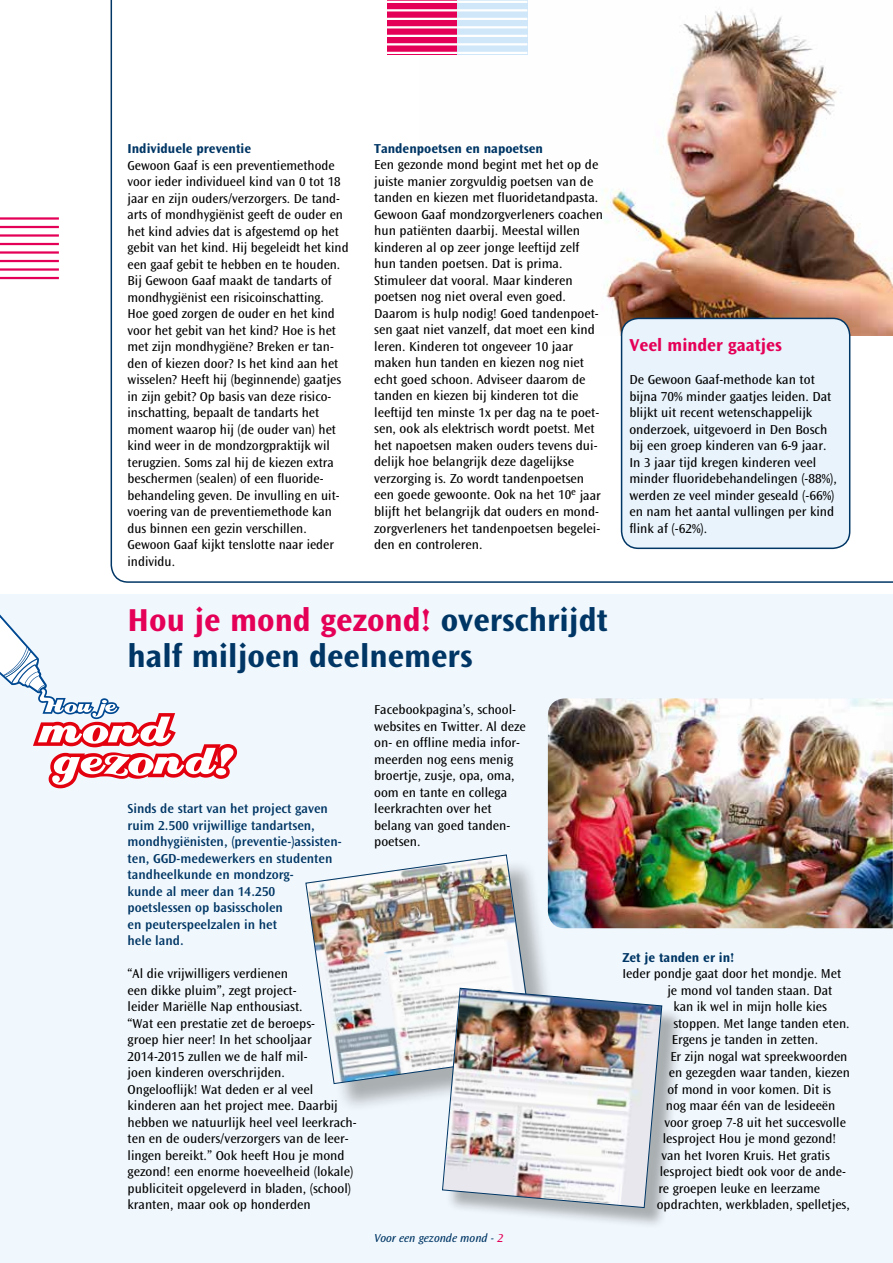
<style>
.page{position:relative;width:893px;height:1263px;background:#fff}
.page>*{position:absolute;margin:0;border:0;box-sizing:border-box;transform-origin:0 0}
.t1{font:700 33px/36px "Ocean Sans Std";color:#003665}
.t2{font:700 18px "Ocean Sans Std";color:#e50057}
.t3{font:13.5px/16.5px "Ocean Sans Std";color:#000}
.t4{font:600 13.5px/16.5px "Ocean Sans Std";color:#003665}
.t5{font:700 13.5px "Ocean Sans Std";color:#003665}
.t6{font:italic 12px "Ocean Sans Std";color:#003665}
.s1{color:#e50057}
</style>
<div class="page">
<div style="left:0;top:595px;width:893px;height:668px;background:#f1f8fd"></div>
<svg style="left:0;top:594px;width:237px;height:194px"></svg>
<hr style="left:0;top:217px;width:59px;height:3px;background:#e50057">
<hr style="left:0;top:226px;width:59px;height:2px;background:#e50057">
<hr style="left:0;top:234px;width:59px;height:3px;background:#e50057">
<hr style="left:0;top:243px;width:59px;height:2px;background:#e50057">
<hr style="left:0;top:251px;width:59px;height:3px;background:#e50057">
<hr style="left:0;top:260px;width:59px;height:2px;background:#e50057">
<hr style="left:0;top:268px;width:59px;height:3px;background:#e50057">
<hr style="left:0;top:277px;width:59px;height:2px;background:#e50057">
<div style="left:309px;top:858px;width:255px;height:255px;background:#000;opacity:.3"></div>
<img style="left:305px;top:854px;width:230px;height:230px">
<div style="left:446px;top:991px;width:238px;height:238px;background:#000;opacity:.3"></div>
<img style="left:442px;top:987px;width:221px;height:221px">
<img style="left:548px;top:698px;width:345px;height:230px">
<svg style="left:110px;top:0;width:783px;height:583px"></svg>
<p class="t5" style="left:128px;top:141px;width:125px">Individuele preventie</p>
<p class="t3" style="left:128px;top:157px;width:223px">Gewoon Gaaf is een preventiemethode voor ieder individueel kind van 0 tot 18 jaar en zijn ouders/verzorgers. De tand&shy;arts of mondhygiënist geeft de ouder en het kind advies dat is afgestemd op het gebit van het kind. Hij begeleidt het kind een gaaf gebit te hebben en te houden.<br>Bij Gewoon Gaaf maakt de tandarts of mondhygiënist een risicoinschatting.<br>Hoe goed zorgen de ouder en het kind voor het gebit van het kind? Hoe is het met zijn mondhygiëne? Breken er tan&shy;den of kiezen door? Is het kind aan het wisselen? Heeft hij (beginnende) gaatjes in zijn gebit? Op basis van deze risico&shy;inschatting, bepaalt de tandarts het moment waarop hij (de ouder van) het kind weer in de mondzorgpraktijk wil terugzien. Soms zal hij de kiezen extra beschermen (sealen) of een fluoride&shy;behandeling geven. De invulling en uit&shy;voering van de preventiemethode kan dus binnen een gezin verschillen.<br>Gewoon Gaaf kijkt tenslotte naar ieder individu.</p>
<p class="t5" style="left:374px;top:141px;width:170px">Tandenpoetsen en napoetsen</p>
<p class="t3" style="left:374px;top:157px;width:230px">Een gezonde mond begint met het op de juiste manier zorgvuldig poetsen van de tanden en kiezen met fluoridetandpasta.<br>Gewoon Gaaf mondzorgverleners coachen hun patiënten daarbij. Meestal willen kinderen al op zeer jonge leeftijd zelf hun tanden poetsen. Dat is prima.<br>Stimuleer dat vooral. Maar kinderen poetsen nog niet overal even goed.<br>Daarom is hulp nodig! Goed tandenpoet&shy;sen gaat niet vanzelf, dat moet een kind leren. Kinderen tot ongeveer 10 jaar maken hun tanden en kiezen nog niet echt goed schoon. Adviseer daarom de tanden en kiezen bij kinderen tot die leeftijd ten minste 1x per dag na te poet&shy;sen, ook als elektrisch wordt poetst. Met het napoetsen maken ouders tevens dui&shy;delijk hoe belangrijk deze dagelijkse verzorging is. Zo wordt tandenpoetsen een goede gewoonte. Ook na het 10<sup>e</sup> jaar blijft het belangrijk dat ouders en mond&shy;zorgverleners het tandenpoetsen begelei&shy;den en controleren.</p>
<h2 class="t2" style="left:629px;top:335px;width:154px">Veel minder gaatjes</h2>
<p class="t3" style="left:629px;top:371px;width:209px">De Gewoon Gaaf-methode kan tot bijna 70% minder gaatjes leiden. Dat blijkt uit recent wetenschappelijk onderzoek, uitgevoerd in Den Bosch bij een groep kinderen van 6-9 jaar.<br>In 3 jaar tijd kregen kinderen veel minder fluoridebehandelingen (-88%), werden ze veel minder geseald (-66%) en nam het aantal vullingen per kind flink af (-62%).</p>
<h1 class="t1" style="left:128px;top:603px;width:482px"><span class="s1">Hou je mond gezond!</span> overschrijdt half miljoen deelnemers</h1>
<p class="t4" style="left:128px;top:800px;width:216px">Sinds de start van het project gaven ruim 2.500 vrijwillige tandartsen, mondhygiënisten, (preventie-)assisten&shy;ten, GGD-medewerkers en studenten tandheelkunde en mondzorg-<br>kunde al meer dan 14.250 poetslessen op basisscholen<br>en peuterspeelzalen in het<br>hele land.</p>
<p class="t3" style="left:128px;top:965px;width:231px">“Al die vrijwilligers verdienen<br>een dikke pluim”, zegt project-<br>leider Mariëlle Nap enthousiast.<br>“Wat een prestatie zet de beroeps-<br>groep hier neer! In het schooljaar 2014-2015 zullen we de half mil-<br>joen kinderen overschrijden.<br>Ongelooflijk! Wat deden er al veel kinderen aan het project mee. Daarbij hebben we natuurlijk heel veel leerkrach&shy;ten en de ouders/verzorgers van de leer&shy;lingen bereikt.” Ook heeft Hou je mond gezond! een enorme hoeveelheid (lokale) publiciteit opgeleverd in bladen, (school) kranten, maar ook op honderden</p>
<p class="t3" style="left:374px;top:701px;width:153px">Facebookpagina’s, school&shy;websites en Twitter. Al deze on- en offline media infor&shy;meerden nog eens menig broertje, zusje, opa, oma, oom en tante en collega leerkrachten over het belang van goed tanden&shy;poetsen.</p>
<p class="t6" style="left:374px;top:1231px;width:131px">Voor een gezonde mond - <span class="s1">2</span></p>
<p class="t5" style="left:622px;top:949px;width:114px">Zet je tanden er in!</p>
<p class="t3" style="left:622px;top:965px;width:220px">Ieder pondje gaat door het mondje. Met</p>
<p class="t3" style="left:667px;top:982px;width:166px">je mond vol tanden staan. Dat</p>
<p class="t3" style="left:673px;top:998px;width:155px">kan ik wel in mijn holle kies</p>
<p class="t3" style="left:673px;top:1015px;width:178px">stoppen. Met lange tanden eten.</p>
<p class="t3" style="left:672px;top:1031px;width:148px">Ergens je tanden in zetten.</p>
<p class="t3" style="left:670px;top:1048px;width:179px">Er zijn nogal wat spreekwoorden</p>
<p class="t3" style="left:669px;top:1064px;width:183px">en gezegden waar tanden, kiezen</p>
<p class="t3" style="left:667px;top:1081px;width:165px">of mond in voor komen. Dit is</p>
<p class="t3" style="left:666px;top:1097px;width:171px">nog maar één van de lesideeën</p>
<p class="t3" style="left:664px;top:1114px;width:183px">voor groep 7-8 uit het succesvolle</p>
<p class="t3" style="left:663px;top:1130px;width:175px">lesproject Hou je mond gezond!</p>
<p class="t3" style="left:661px;top:1147px;width:170px">van het Ivoren Kruis. Het gratis</p>
<p class="t3" style="left:660px;top:1163px;width:188px">lesproject biedt ook voor de ande-</p>
<p class="t3" style="left:658px;top:1180px;width:163px">re groepen leuke en leerzame</p>
<p class="t3" style="left:657px;top:1196px;width:194px">opdrachten, werkbladen, spelletjes,</p>
</div>
